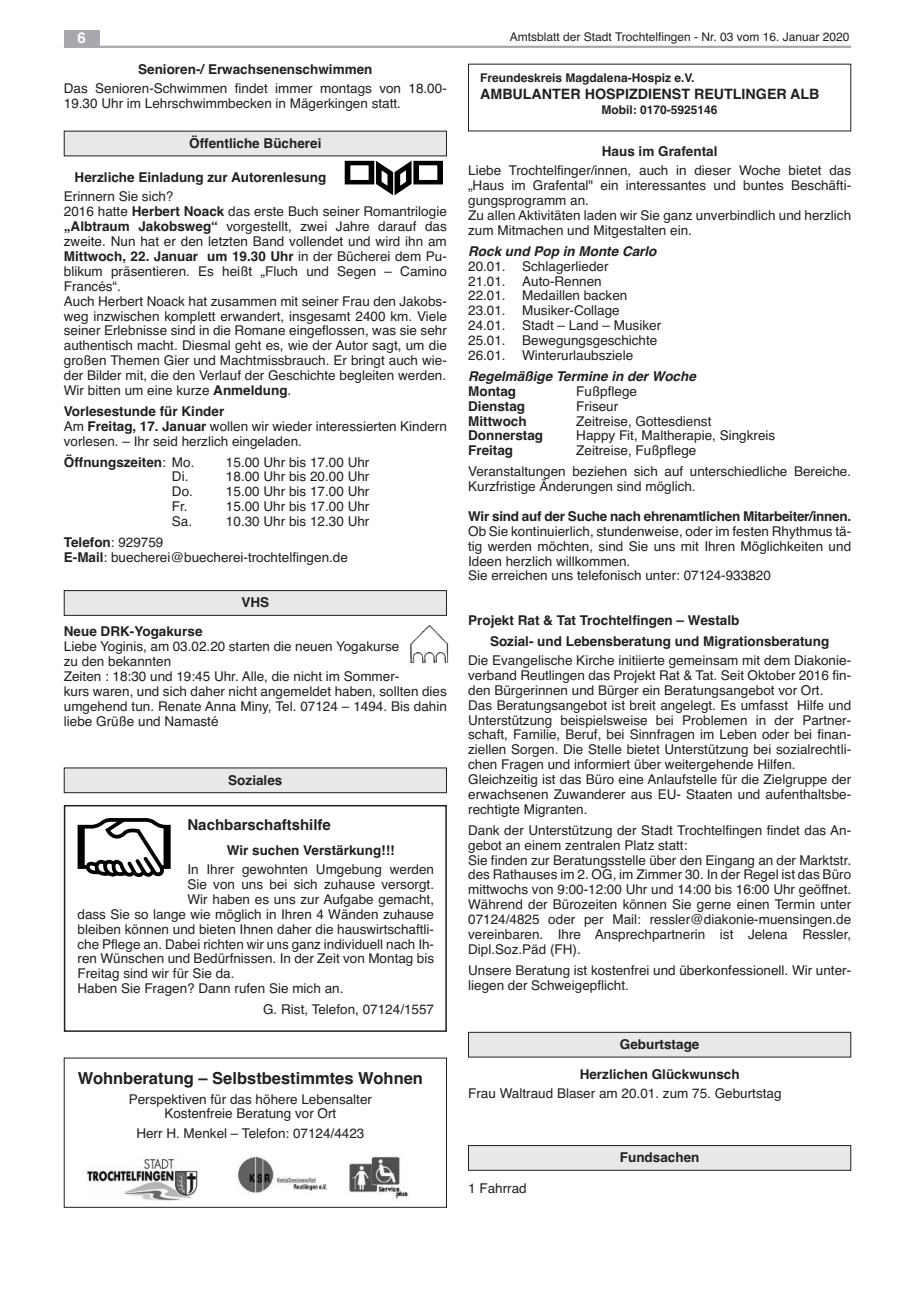
<style>
.page{position:relative;width:915px;height:1297px;background:#fff}
.page>*{position:absolute;margin:0;border:0;box-sizing:border-box;transform-origin:0 0}
.t1{font:700 16.5px "Helvetica";color:#231f20}
.t2{font:700 15px "Helvetica";color:#231f20}
.t3{font:700 15px "Helvetica";color:#fff}
.t4{font:700 14.25px "Helvetica";color:#231f20}
.t5{font:13.5px/14.9px "Helvetica";color:#231f20}
.t6{font:700 13.5px/20.9px "Helvetica";color:#231f20}
.t7{font:700 13.5px "Helvetica";letter-spacing:-.02em;color:#231f20}
.t8{font:italic 700 13.5px "Helvetica";color:#231f20}
.t9{font:12px "Helvetica";color:#231f20}
.t10{font:700 12px "Helvetica";color:#231f20}
.s1{font-weight:700}
.s2{font-weight:400}
</style>
<div class="page">
<div style="left:345px;top:161px;width:29px;height:24px;border:5px solid #000"></div>
<div style="left:413px;top:161px;width:29px;height:24px;border:5px solid #000"></div>
<svg style="left:373px;top:161px;width:43px;height:35px"></svg>
<div style="left:64px;top:131px;width:382px;height:25px;background:#e7e8e9"></div>
<img style="left:408px;top:625px;width:41px;height:40px">
<div style="left:64px;top:591px;width:382px;height:24px;background:#e7e8e9"></div>
<div style="left:64px;top:590px;width:382px;height:26px;border:1px solid #231f20"></div>
<div style="left:64px;top:768px;width:382px;height:25px;background:#e7e8e9"></div>
<div style="left:64px;top:767px;width:382px;height:26px;border:1px solid #231f20"></div>
<div style="left:64px;top:805px;width:382px;height:227px;border:2px solid #231f20"></div>
<svg style="left:78px;top:818px;width:93px;height:59px"></svg>
<svg style="left:81px;top:827px;width:4px;height:40px"></svg>
<svg style="left:163px;top:827px;width:4px;height:40px"></svg>
<div style="left:64px;top:1058px;width:382px;height:150px;border:1px solid #231f20"></div>
<img style="left:87px;top:1155px;width:321px;height:46px">
<div style="left:468px;top:1032px;width:382px;height:25px;background:#e7e8e9"></div>
<div style="left:468px;top:1032px;width:382px;height:25px;border:1px solid #231f20"></div>
<div style="left:468px;top:1145px;width:382px;height:25px;background:#e7e8e9"></div>
<div style="left:468px;top:1145px;width:382px;height:26px;border:1px solid #231f20"></div>
<hr style="left:64px;top:46px;width:786px;height:2px;background:#a8a9ad">
<div style="left:64px;top:30px;width:35px;height:17px;background:#a8a9ad"></div>
<p class="t3" style="left:77px;top:29px;width:10px">6</p>
<p class="t9" style="left:509px;top:30px;width:341px">Amtsblatt der Stadt Trochtelfingen - Nr. 03 vom 16. Januar 2020</p>
<p class="t6" style="left:138px;top:59px;width:236px">Senioren-/ Erwachsenenschwimmen</p>
<p class="t5" style="left:64px;top:81px;width:384px">Das Senioren-Schwimmen findet immer montags von 18.00-<br>19.30 Uhr im Lehrschwimmbecken in Mägerkingen statt.</p>
<p class="t6" style="left:189px;top:133px;width:134px">Öffentliche Bücherei</p>
<p class="t6" style="left:75px;top:167px;width:253px">Herzliche Einladung zur Autorenlesung</p>
<p class="t5" style="left:64px;top:189px;width:384px">Erinnern Sie sich?<br>2016 hatte <span class="s1">Herbert Noack</span> das erste Buch seiner Romantrilogie <span class="s1">„Albtraum Jakobsweg“</span> vorgestellt, zwei Jahre darauf das zweite. Nun hat er den letzten Band vollendet und wird ihn am <span class="s1">Mittwoch, 22. Januar um 19.30 Uhr</span> in der Bücherei dem Pu&shy;blikum präsentieren. Es heißt „Fluch und Segen – Camino Francés“.<br>Auch Herbert Noack hat zusammen mit seiner Frau den Jakobs&shy;weg inzwischen komplett erwandert, insgesamt 2400 km. Viele seiner Erlebnisse sind in die Romane eingeflossen, was sie sehr authentisch macht. Diesmal geht es, wie der Autor sagt, um die großen Themen Gier und Machtmissbrauch. Er bringt auch wie&shy;der Bilder mit, die den Verlauf der Geschichte begleiten werden.<br>Wir bitten um eine kurze <span class="s1">Anmeldung</span>.</p>
<p class="t5" style="left:64px;top:404px;width:384px"><span class="s1">Vorlesestunde für Kinder<br></span>Am <span class="s1">Freitag, 17. Januar</span> wollen wir wieder interessierten Kindern vorlesen. – Ihr seid herzlich eingeladen.</p>
<p class="t6" style="left:64px;top:451px;width:132px">Öffnungszeiten<span class="s2">: Mo.</span></p>
<p class="t5" style="left:226px;top:454px;width:145px">15.00 Uhr bis 17.00 Uhr</p>
<p class="t5" style="left:172px;top:469px;width:18px">Di.</p>
<p class="t5" style="left:226px;top:469px;width:145px">18.00 Uhr bis 20.00 Uhr</p>
<p class="t5" style="left:172px;top:484px;width:23px">Do.</p>
<p class="t5" style="left:226px;top:484px;width:145px">15.00 Uhr bis 17.00 Uhr</p>
<p class="t5" style="left:172px;top:499px;width:17px">Fr.</p>
<p class="t5" style="left:226px;top:499px;width:145px">15.00 Uhr bis 17.00 Uhr</p>
<p class="t5" style="left:172px;top:514px;width:22px">Sa.</p>
<p class="t5" style="left:226px;top:514px;width:145px">10.30 Uhr bis 12.30 Uhr</p>
<p class="t5" style="left:64px;top:535px;width:285px"><span class="s1">Telefon</span>: 929759<br><span class="s1">E-Mail</span>: buecherei@buecherei-trochtelfingen.de</p>
<p class="t6" style="left:241px;top:592px;width:29px">VHS</p>
<p class="t6" style="left:64px;top:621px;width:140px">Neue DRK-Yogakurse</p>
<p class="t5" style="left:64px;top:639px;width:384px">Liebe Yoginis, am 03.02.20 starten die neuen Yogakurse<br>zu den bekannten<br>Zeiten : 18:30 und 19:45 Uhr. Alle, die nicht im Sommer-<br>kurs waren, und sich daher nicht angemeldet haben, sollten dies umgehend tun. Renate Anna Miny, Tel. 07124 – 1494. Bis dahin liebe Grüße und Namasté</p>
<p class="t6" style="left:228px;top:769px;width:56px">Soziales</p>
<p class="t2" style="left:187px;top:816px;width:145px">Nachbarschaftshilfe</p>
<p class="t6" style="left:227px;top:840px;width:169px">Wir suchen Verstärkung!!!</p>
<p class="t5" style="left:187px;top:862px;width:248px">In Ihrer gewohnten Umgebung werden</p>
<p class="t5" style="left:187px;top:877px;width:248px">Sie von uns bei sich zuhause versorgt.</p>
<p class="t5" style="left:187px;top:892px;width:248px">Wir haben es uns zur Aufgabe gemacht,</p>
<p class="t5" style="left:77px;top:907px;width:358px">dass Sie so lange wie möglich in Ihren 4 Wänden zuhause</p>
<p class="t5" style="left:77px;top:921px;width:358px">bleiben können und bieten Ihnen daher die hauswirtschaftli-</p>
<p class="t5" style="left:77px;top:936px;width:358px">che Pflege an. Dabei richten wir uns ganz individuell nach Ih-</p>
<p class="t5" style="left:77px;top:951px;width:358px">ren Wünschen und Bedürfnissen. In der Zeit von Montag bis</p>
<p class="t5" style="left:77px;top:966px;width:158px">Freitag sind wir für Sie da.</p>
<p class="t5" style="left:77px;top:981px;width:267px">Haben Sie Fragen? Dann rufen Sie mich an.</p>
<p class="t5" style="left:263px;top:1002px;width:172px">G. Rist, Telefon, 07124/1557</p>
<p class="t1" style="left:78px;top:1069px;width:347px">Wohnberatung – Selbstbestimmtes Wohnen</p>
<p class="t5" style="left:129px;top:1091px;width:245px;text-align:center">Perspektiven für das höhere Lebensalter<br>Kostenfreie Beratung vor Ort</p>
<p class="t5" style="left:136px;top:1126px;width:229px">Herr H. Menkel – Telefon: 07124/4423</p>
<p class="t10" style="left:480px;top:71px;width:216px">Freundeskreis Magdalena-Hospiz e.V.</p>
<p class="t4" style="left:480px;top:86px;width:341px">AMBULANTER HOSPIZDIENST REUTLINGER ALB</p>
<p class="t10" style="left:601px;top:103px;width:118px">Mobil: 0170-5925146</p>
<p class="t6" style="left:601px;top:141px;width:117px">Haus im Grafental</p>
<p class="t5" style="left:468px;top:163px;width:384px">Liebe Trochtelfinger/innen, auch in dieser Woche bietet das „Haus im Grafental" ein interessantes und buntes Beschäfti&shy;gungsprogramm an.<br>Zu allen Aktivitäten laden wir Sie ganz unverbindlich und herzlich zum Mitmachen und Mitgestalten ein.</p>
<p class="t8" style="left:468px;top:243px;width:190px">Rock und Pop in Monte Carlo</p>
<p class="t5" style="left:468px;top:259px;width:194px">20.01. Schlagerlieder<br>21.01. Auto-Rennen<br>22.01. Medaillen backen<br>23.01. Musiker-Collage<br>24.01. Stadt – Land – Musiker<br>25.01. Bewegungsgeschichte<br>26.01. Winterurlaubsziele</p>
<p class="t8" style="left:468px;top:368px;width:229px">Regelmäßige Termine in der Woche</p>
<p class="t6" style="left:468px;top:381px;width:49px">Montag</p>
<p class="t5" style="left:576px;top:384px;width:62px">Fußpflege</p>
<p class="t6" style="left:468px;top:396px;width:59px">Dienstag</p>
<p class="t5" style="left:576px;top:399px;width:44px">Friseur</p>
<p class="t6" style="left:468px;top:410px;width:60px">Mittwoch</p>
<p class="t5" style="left:576px;top:413px;width:137px">Zeitreise, Gottesdienst</p>
<p class="t6" style="left:468px;top:425px;width:77px">Donnerstag</p>
<p class="t5" style="left:576px;top:428px;width:200px">Happy Fit, Maltherapie, Singkreis</p>
<p class="t6" style="left:468px;top:440px;width:47px">Freitag</p>
<p class="t5" style="left:468px;top:440px;width:384px;line-height:20.9px;text-indent:108px">Zeitreise, Fußpflege<br>Veranstaltungen beziehen sich auf unterschiedliche Bereiche.</p>
<p class="t5" style="left:468px;top:479px;width:229px">Kurzfristige Änderungen sind möglich.</p>
<p class="t7" style="left:468px;top:508px;width:384px">Wir sind auf der Suche nach ehrenamtlichen Mitarbeiter/innen.</p>
<p class="t5" style="left:468px;top:524px;width:384px">Ob Sie kontinuierlich, stundenweise, oder im festen Rhythmus tä&shy;tig werden möchten, sind Sie uns mit Ihren Möglichkeiten und Ideen herzlich willkommen.<br>Sie erreichen uns telefonisch unter: 07124-933820</p>
<p class="t6" style="left:490px;top:610px;width:341px;text-indent:-22px">Projekt Rat &amp; Tat Trochtelfingen – Westalb<br>Sozial- und Lebensberatung und Migrationsberatung</p>
<p class="t5" style="left:468px;top:653px;width:384px">Die Evangelische Kirche initiierte gemeinsam mit dem Diakonie&shy;verband Reutlingen das Projekt Rat &amp; Tat. Seit Oktober 2016 fin&shy;den Bürgerinnen und Bürger ein Beratungsangebot vor Ort.<br>Das Beratungsangebot ist breit angelegt. Es umfasst Hilfe und Unterstützung beispielsweise bei Problemen in der Partner&shy;schaft, Familie, Beruf, bei Sinnfragen im Leben oder bei finan&shy;ziellen Sorgen. Die Stelle bietet Unterstützung bei sozialrechtli&shy;chen Fragen und informiert über weitergehende Hilfen.<br>Gleichzeitig ist das Büro eine Anlaufstelle für die Zielgruppe der erwachsenen Zuwanderer aus EU- Staaten und aufenthaltsbe&shy;rechtigte Migranten.</p>
<p class="t5" style="left:468px;top:823px;width:384px">Dank der Unterstützung der Stadt Trochtelfingen findet das An&shy;gebot an einem zentralen Platz statt:<br>Sie finden zur Beratungsstelle über den Eingang an der Marktstr. des Rathauses im 2. OG, im Zimmer 30. In der Regel ist das Büro mittwochs von 9:00-12:00 Uhr und 14:00 bis 16:00 Uhr geöffnet.<br>Während der Bürozeiten können Sie gerne einen Termin unter 07124/4825 oder per Mail: ressler@diakonie-muensingen.de vereinbaren. Ihre Ansprechpartnerin ist Jelena Ressler, Dipl.Soz.Päd (FH).</p>
<p class="t5" style="left:468px;top:963px;width:384px">Unsere Beratung ist kostenfrei und überkonfessionell. Wir unter&shy;liegen der Schweigepflicht.</p>
<p class="t6" style="left:619px;top:1034px;width:81px">Geburtstage</p>
<p class="t6" style="left:579px;top:1064px;width:161px">Herzlichen Glückwunsch</p>
<p class="t5" style="left:468px;top:1086px;width:315px">Frau Waltraud Blaser am 20.01. zum 75. Geburtstag</p>
<p class="t5" style="left:468px;top:1181px;width:60px">1 Fahrrad</p>
<p class="t6" style="left:619px;top:1147px;width:81px">Fundsachen</p>
</div>
